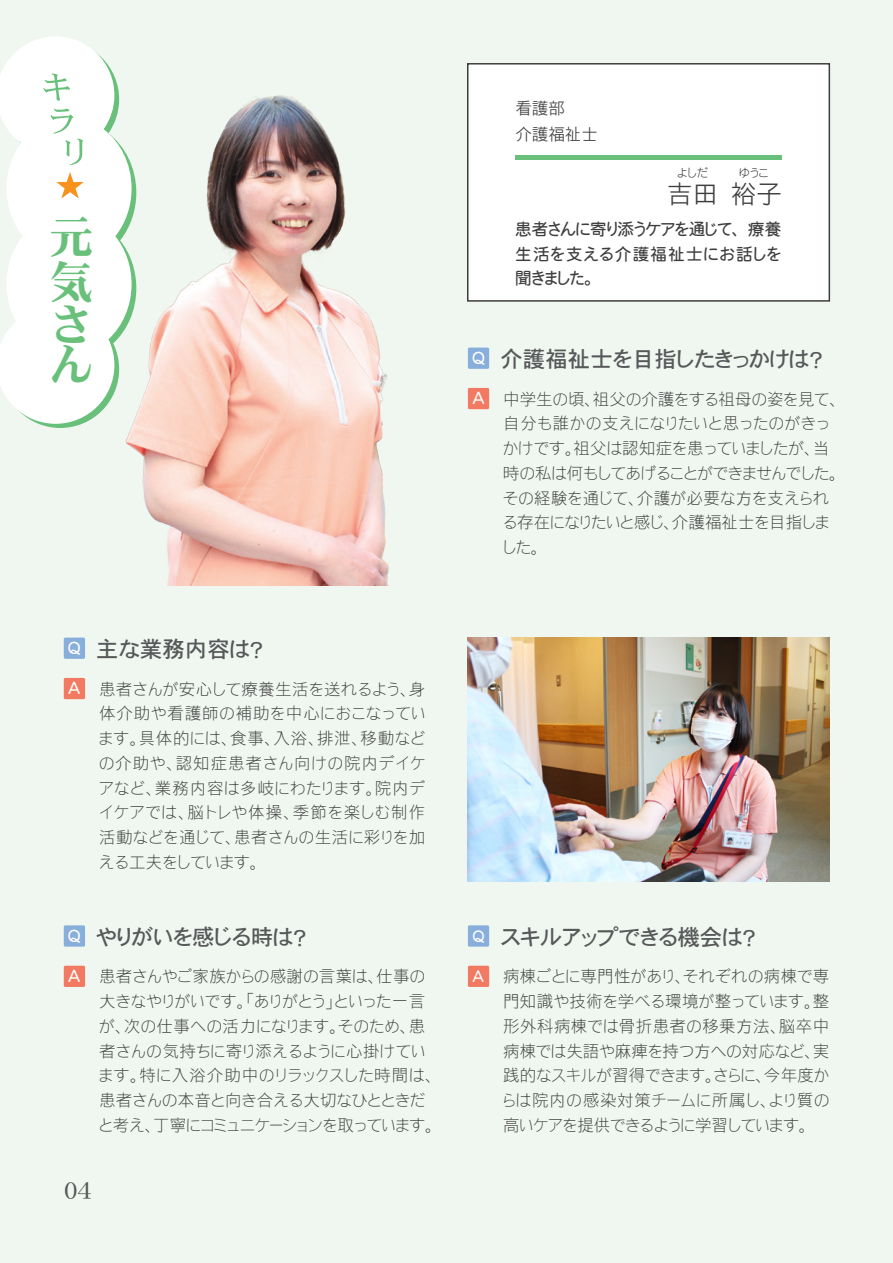
<style>
.page{position:relative;width:893px;height:1263px;background:#fff}
.page>*{position:absolute;margin:0;border:0;box-sizing:border-box;transform-origin:0 0}
.t1{font:45px/42.3px "DFHS Mincho W9 WING RKSJ H";color:#68c07a;text-align:justify}
.t2{font:25.5px "DF Gothic P W3 WING RKSJ H";color:#3e3e3f}
.t3{font:22.5px "DFHS Gothic W5 WING RKSJ H";color:#57585a}
.t4{font:22.5px "DFHS Mincho W5 WING RKSJ H";color:#57585a}
.t5{font:16.5px/24.8px "DF Gothic P W2 WING RKSJ H";letter-spacing:.02em;color:#3e3e3f}
.t6{font:16.5px/24.8px "DFHS Maru Gothic W4 WING RKSJ H";color:#3e3e3f;text-align:justify}
.t7{font:16.5px/25.5px "DF Gothic P W3 WING RKSJ H";letter-spacing:-.005em;color:#3e3e3f}
.t8{font:16.5px "DFHS Maru Gothic W4 WING RKSJ H";color:#fff}
.t9{font:15.6px "DFHS Maru Gothic W4 WING RKSJ H";color:#fff}
.t10{font:12px "DF Gothic P W3 WING RKSJ H";color:#3e3e3f}
.s1{font-family:"DFHS Maru Gothic W4 WING RKSJ H";font-size:16.5px;color:#fff}
.s2{font-family:"DFHS Maru Gothic W4 WING RKSJ H";font-size:15.6px;color:#fff}
</style>
<div class="page">
<div style="left:0;top:0;width:892px;height:1263px;background:#f0f7f0"></div>
<div style="left:467px;top:63px;width:363px;height:239px;background:#fff;border:2px solid #3e3e3f"></div>
<div style="left:515px;top:155px;width:267px;height:5px;background:#68c07a"></div>
<div style="left:64px;top:925px;width:21px;height:22px;background:#88aedb;border-radius:2px"></div>
<div style="left:64px;top:966px;width:21px;height:21px;background:#f37a62;border-radius:2px"></div>
<div style="left:64px;top:637px;width:21px;height:22px;background:#88aedb;border-radius:2px"></div>
<div style="left:64px;top:678px;width:21px;height:21px;background:#f37a62;border-radius:2px"></div>
<div style="left:468px;top:348px;width:21px;height:21px;background:#88aedb;border-radius:2px"></div>
<div style="left:468px;top:388px;width:21px;height:21px;background:#f37a62;border-radius:2px"></div>
<div style="left:468px;top:925px;width:21px;height:22px;background:#88aedb;border-radius:2px"></div>
<div style="left:468px;top:966px;width:21px;height:21px;background:#f37a62;border-radius:2px"></div>
<svg style="left:0;top:37px;width:117px;height:387px;fill:#fff"></svg>
<svg style="left:43px;top:74px;width:27px;height:27px"></svg>
<svg style="left:51px;top:109px;width:32px;height:56px"></svg>
<svg style="left:56px;top:172px;width:28px;height:27px"></svg>
<img style="left:467px;top:637px;width:362px;height:245px">
<img style="left:115px;top:82px;width:274px;height:503px">
<svg style="left:382px;top:542px;width:7px;height:23px"></svg>
<p class="t7" style="left:515px;top:96px;width:84px">看護部<br>介護福祉士</p>
<p class="t10" style="left:677px;top:166px;width:93px">よしだ　　　　　ゆうこ</p>
<h2 class="t2" style="left:667px;top:181px;width:116px">吉田　裕子</h2>
<h1 class="t1" style="left:49px;top:215px;width:44px">元気さん</h1>
<p class="t6" style="left:515px;top:217px;width:267px">患者さんに寄り添うケアを通じて、療養生活を支える介護福祉士にお話しを聞きました。</p>
<h3 class="t3" style="left:472px;top:348px;width:352px"><span class="s1">Q</span> 介護福祉士を目指したきっかけは？</h3>
<p class="t8" style="left:472px;top:390px;width:14px">A</p>
<p class="t5" style="left:503px;top:386px;width:336px">中学生の頃、祖父の介護をする祖母の姿を見て、自分も誰かの支えになりたいと思ったのがきっかけです。祖父は認知症を患っていましたが、当時の私は何もしてあげることができませんでした。その経験を通じて、介護が必要な方を支えられる存在になりたいと感じ、介護福祉士を目指しました。</p>
<h3 class="t3" style="left:68px;top:638px;width:197px"><span class="s1">Q</span> 主な業務内容は？</h3>
<p class="t8" style="left:68px;top:680px;width:14px">A</p>
<p class="t5" style="left:99px;top:676px;width:328px;text-align:justify">患者さんが安心して療養生活を送れるよう、身体介助や看護師の補助を中心におこなっています。具体的には、食事、入浴、排泄、移動などの介助や、認知症患者さん向けの院内デイケアなど、業務内容は多岐にわたります。院内デイケアでは、脳トレや体操、季節を楽しむ制作活動などを通じて、患者さんの生活に彩りを加える工夫をしています。</p>
<h3 class="t3" style="left:68px;top:925px;width:240px"><span class="s1">Q</span> やりがいを感じる時は？</h3>
<p class="t8" style="left:68px;top:968px;width:14px">A</p>
<p class="t5" style="left:99px;top:964px;width:336px">患者さんやご家族からの感謝の言葉は、仕事の大きなやりがいです。「ありがとう」といった一言が、次の仕事への活力になります。そのため、患者さんの気持ちに寄り添えるように心掛けています。特に入浴介助中のリラックスした時間は、患者さんの本音と向き合える大切なひとときだと考え、丁寧にコミュニケーションを取っています。</p>
<h3 class="t4" style="left:64px;top:1180px;width:29px">04</h3>
<h3 class="t3" style="left:472px;top:925px;width:285px"><span class="s2">Q</span> スキルアップできる機会は？</h3>
<p class="t9" style="left:472px;top:968px;width:13px">A</p>
<p class="t5" style="left:503px;top:964px;width:328px;text-align:justify">病棟ごとに専門性があり、それぞれの病棟で専門知識や技術を学べる環境が整っています。整形外科病棟では骨折患者の移乗方法、脳卒中病棟では失語や麻痺を持つ方への対応など、実践的なスキルが習得できます。さらに、今年度からは院内の感染対策チームに所属し、より質の高いケアを提供できるように学習しています。</p>
</div>
